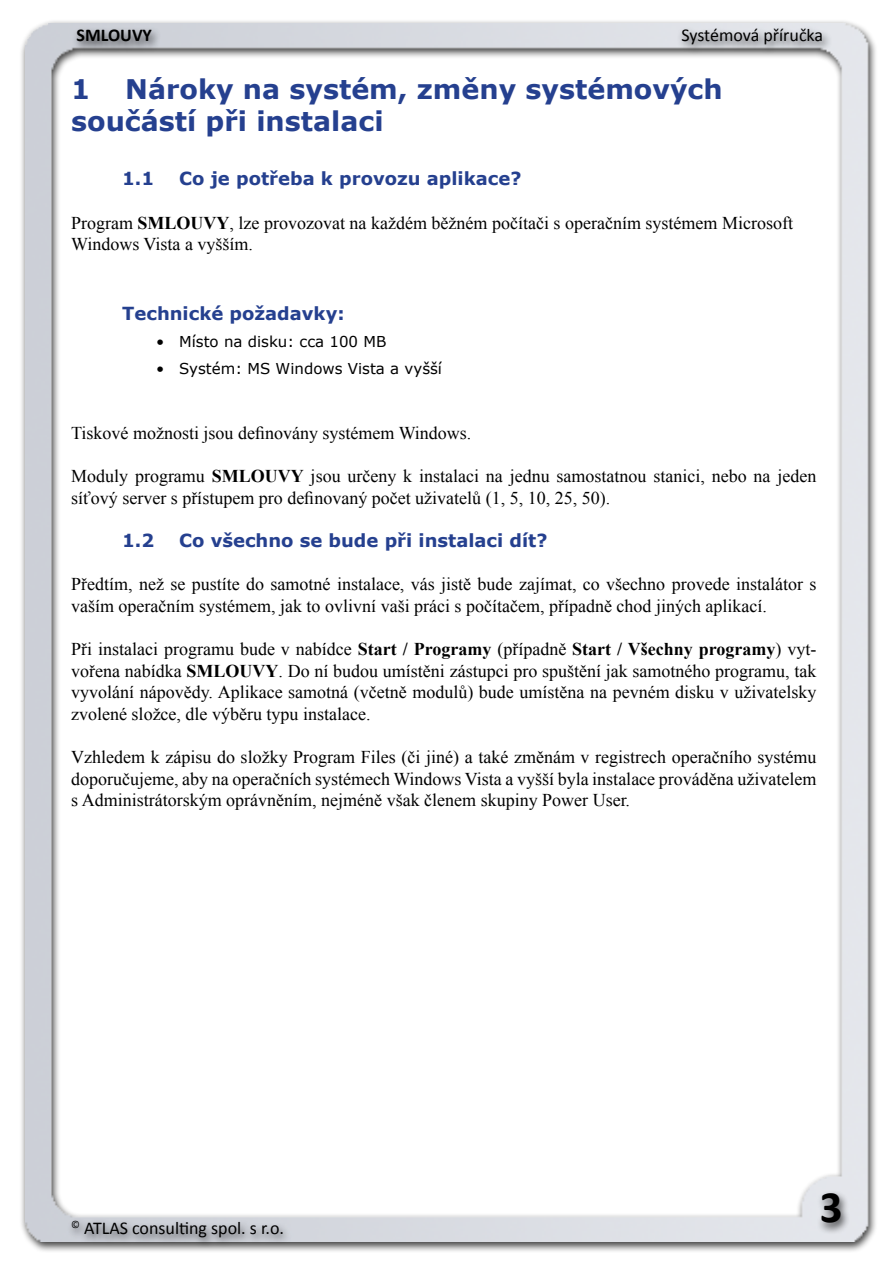
<style>
.page{position:relative;width:893px;height:1263px;background:#fff}
.page>*{position:absolute;margin:0;border:0;box-sizing:border-box;transform-origin:0 0}
.t1{font:700 45px "Calibri";color:#000}
.t2{font:700 27px/32.4px "Verdana";color:#25408f}
.t3{font:18px/21.6px "Times New Roman";color:#000}
.t4{font:700 18px "Verdana";color:#25408f}
.t5{font:18px "Calibri";color:#000}
.t6{font:700 18px "Calibri";color:#000}
.t7{font:15px "Verdana";color:#000}
.s1{font-weight:700}
</style>
<div class="page">
<div style="left:19px;top:19px;width:859px;height:1235px;background:#000;opacity:.75"></div>
<img style="left:26px;top:23px;width:844px;height:1219px">
<div style="left:71px;top:25px;width:90px;height:28px;background:#000;opacity:.75"></div>
<div style="left:676px;top:25px;width:156px;height:31px;background:#000;opacity:.75"></div>
<div style="left:67px;top:1217px;width:225px;height:31px;background:#000;opacity:.75"></div>
<div style="left:816px;top:1189px;width:35px;height:45px;background:#000;opacity:.75"></div>
<p class="t6" style="left:77px;top:22px;width:77px">SMLOUVY</p>
<p class="t5" style="left:681px;top:22px;width:143px">Systémová příručka</p>
<h2 class="t2" style="left:71px;top:72px;width:653px;text-indent:54px">Nároky na systém, změny systémových součástí při instalaci</h2>
<p class="t4" style="left:122px;top:166px;width:34px">1.1</p>
<p class="t4" style="left:179px;top:166px;width:344px">Co je potřeba k provozu aplikace?</p>
<p class="t3" style="left:71px;top:211px;width:723px">Program <span class="s1">SMLOUVY</span>, lze provozovat na každém běžném počítači s operačním systémem Microsoft<br>Windows Vista a vyšším.</p>
<h2 class="t2" style="left:71px;top:72px;width:21px">1</h2>
<p class="t4" style="left:122px;top:301px;width:224px">Technické požadavky:</p>
<p class="t7" style="left:156px;top:332px;width:232px">• Místo na disku: cca 100 MB</p>
<p class="t7" style="left:156px;top:359px;width:287px">• Systém: MS Windows Vista a vyšší</p>
<p class="t3" style="left:71px;top:422px;width:402px">Tiskové možnosti jsou definovány systémem Windows.</p>
<p class="t3" style="left:71px;top:465px;width:747px">Moduly programu <span class="s1">SMLOUVY</span> jsou určeny k instalaci na jednu samostatnou stanici, nebo na jeden síťový server s přístupem pro definovaný počet uživatelů (1, 5, 10, 25, 50).</p>
<p class="t4" style="left:122px;top:528px;width:34px">1.2</p>
<p class="t4" style="left:179px;top:528px;width:370px">Co všechno se bude při instalaci dít?</p>
<p class="t3" style="left:71px;top:573px;width:747px">Předtím, než se pustíte do samotné instalace, vás jistě bude zajímat, co všechno provede instalátor s vaším operačním systémem, jak to ovlivní vaši práci s počítačem, případně chod jiných aplikací.</p>
<p class="t3" style="left:71px;top:638px;width:747px;text-align:justify">Při instalaci programu bude v nabídce <span class="s1">Start / Programy</span> (případně <span class="s1">Start / Všechny programy</span>) vyt&shy;vořena nabídka <span class="s1">SMLOUVY</span>. Do ní budou umístěni zástupci pro spuštění jak samotného programu, tak vyvolání nápovědy. Aplikace samotná (včetně modulů) bude umístěna na pevném disku v uživatelsky zvolené složce, dle výběru typu instalace.</p>
<p class="t3" style="left:71px;top:746px;width:747px;text-align:justify">Vzhledem k zápisu do složky Program Files (či jiné) a také změnám v registrech operačního systému doporučujeme, aby na operačních systémech Windows Vista a vyšší byla instalace prováděna uživatelem s Administrátorským oprávněním, nejméně však členem skupiny Power User.</p>
<p class="t5" style="left:71px;top:1215px;width:214px"><sup>©</sup> ATLAS consulting spol. s r.o.</p>
<h1 class="t1" style="left:820px;top:1175px;width:24px">3</h1>
</div>
